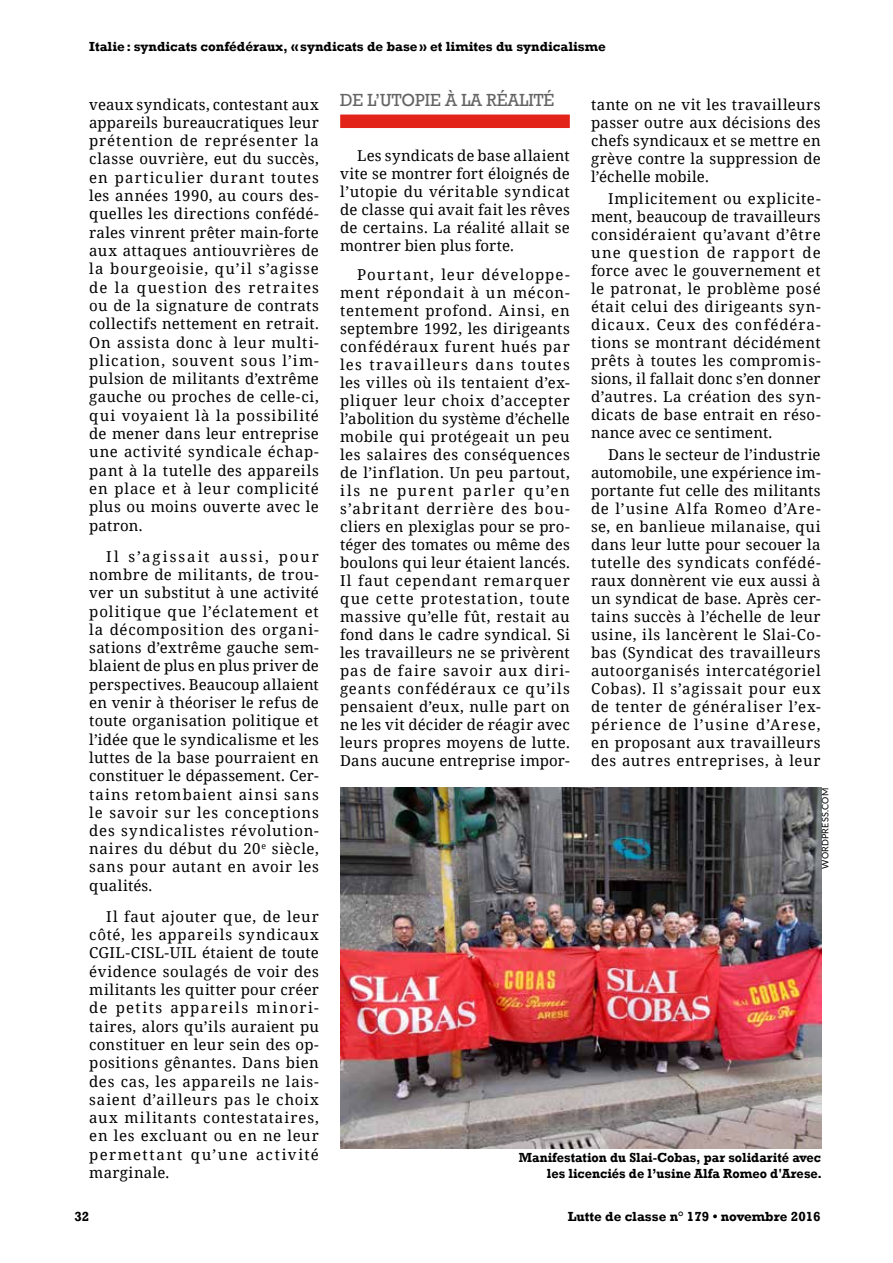
<style>
.page{position:relative;width:893px;height:1263px;background:#fff}
.page>*{position:absolute;margin:0;border:0;box-sizing:border-box;transform-origin:0 0}
.t1{font:18px "Rockwell";color:#646363;scale:.95 1}
.t2{font:15px/18px "Noto Serif";letter-spacing:.03em;color:#000;text-align:justify}
.t3{font:700 13.5px "Rockwell";color:#000}
.t4{font:700 13.5px/16.2px "Rockwell";color:#000;text-align:right;scale:.95 1}
.t5{font:9px "Lato";letter-spacing:.025em;color:#000}
</style>
<div class="page">
<div style="left:340px;top:115px;width:230px;height:13px;background:#e2231a"></div>
<img style="left:341px;top:788px;width:480px;height:360px">
<p class="t3" style="left:89px;top:39px;width:518px">Italie: syndicats confédéraux, «syndicats de base» et limites du syndicalisme</p>
<p class="t2" style="left:89px;top:94px;width:231px">veaux syndicats, contestant aux appareils bureaucratiques leur prétention de représenter la classe ouvrière, eut du succès, en particulier durant toutes les années 1990, au cours des&shy;quelles les directions confédé&shy;rales vinrent prêter main-forte aux attaques antiouvrières de la bourgeoisie, qu’il s’agisse de la question des retraites ou de la signature de contrats collectifs nettement en retrait.<br>On assista donc à leur multi&shy;plication, souvent sous l’im&shy;pulsion de militants d’extrême gauche ou proches de celle-ci, qui voyaient là la possibilité de mener dans leur entreprise une activité syndicale échap&shy;pant à la tutelle des appareils en place et à leur complicité plus ou moins ouverte avec le patron.</p>
<p class="t2" style="left:89px;top:546px;width:231px;text-indent:17px">Il s’agissait aussi, pour nombre de militants, de trou&shy;ver un substitut à une activité politique que l’éclatement et la décomposition des organi&shy;sations d’extrême gauche sem&shy;blaient de plus en plus priver de perspectives. Beaucoup allaient en venir à théoriser le refus de toute organisation politique et l’idée que le syndicalisme et les luttes de la base pourraient en constituer le dépassement. Cer&shy;tains retombaient ainsi sans le savoir sur les conceptions des syndicalistes révolution&shy;naires du début du 20<sup>e</sup> siècle, sans pour autant en avoir les qualités.</p>
<p class="t2" style="left:89px;top:907px;width:231px;text-indent:17px">Il faut ajouter que, de leur côté, les appareils syndicaux CGIL-CISL-UIL étaient de toute évidence soulagés de voir des militants les quitter pour créer de petits appareils minori&shy;taires, alors qu’ils auraient pu constituer en leur sein des op&shy;positions gênantes. Dans bien des cas, les appareils ne lais&shy;saient d’ailleurs pas le choix aux militants contestataires, en les excluant ou en ne leur permettant qu’une activité marginale.</p>
<p class="t3" style="left:74px;top:1208px;width:16px">32</p>
<p class="t1" style="left:340px;top:90px;width:227px">DE L’UTOPIE À LA RÉALITÉ</p>
<p class="t2" style="left:340px;top:146px;width:231px;text-indent:17px">Les syndicats de base allaient vite se montrer fort éloignés de l’utopie du véritable syndicat de classe qui avait fait les rêves de certains. La réalité allait se montrer bien plus forte.</p>
<p class="t2" style="left:340px;top:265px;width:231px;text-indent:17px">Pourtant, leur développe&shy;ment répondait à un mécon&shy;tentement profond. Ainsi, en septembre 1992, les dirigeants confédéraux furent hués par les travailleurs dans toutes les villes où ils tentaient d’ex&shy;pliquer leur choix d’accepter l’abolition du système d’échelle mobile qui protégeait un peu les salaires des conséquences de l’inflation. Un peu partout, ils ne purent parler qu’en s’abritant derrière des bou&shy;cliers en plexiglas pour se pro&shy;téger des tomates ou même des boulons qui leur étaient lancés.<br>Il faut cependant remarquer que cette protestation, toute massive qu’elle fût, restait au fond dans le cadre syndical. Si les travailleurs ne se privèrent pas de faire savoir aux diri&shy;geants confédéraux ce qu’ils pensaient d’eux, nulle part on ne les vit décider de réagir avec leurs propres moyens de lutte.<br>Dans aucune entreprise impor-</p>
<p class="t2" style="left:591px;top:95px;width:231px">tante on ne vit les travailleurs passer outre aux décisions des chefs syndicaux et se mettre en grève contre la suppression de l’échelle mobile.</p>
<p class="t2" style="left:591px;top:189px;width:231px;text-indent:17px">Implicitement ou explicite&shy;ment, beaucoup de travailleurs considéraient qu’avant d’être une question de rapport de force avec le gouvernement et le patronat, le problème posé était celui des dirigeants syn&shy;dicaux. Ceux des confédéra&shy;tions se montrant décidément prêts à toutes les compromis&shy;sions, il fallait donc s’en donner d’autres. La création des syn&shy;dicats de base entrait en réso&shy;nance avec ce sentiment.</p>
<p class="t2" style="left:591px;top:445px;width:231px;text-indent:17px">Dans le secteur de l’industrie automobile, une expérience im&shy;portante fut celle des militants de l’usine Alfa Romeo d’Are&shy;se, en banlieue milanaise, qui dans leur lutte pour secouer la tutelle des syndicats confédé&shy;raux donnèrent vie eux aussi à un syndicat de base. Après cer&shy;tains succès à l’échelle de leur usine, ils lancèrent le Slai-Co&shy;bas (Syndicat des travailleurs autoorganisés intercatégoriel Cobas). Il s’agissait pour eux de tenter de généraliser l’ex&shy;périence de l’usine d’Arese, en proposant aux travailleurs des autres entreprises, à leur</p>
<p class="t5" style="left:819px;top:869px;width:83px;rotate:-90deg">WORDPRESS.COM</p>
<p class="t4" style="left:519px;top:1149px;width:321px">Manifestation du Slai-Cobas, par solidarité avec les licenciés de l’usine Alfa Romeo d'Arese.</p>
<p class="t3" style="left:568px;top:1208px;width:254px">Lutte de classe n° 179 • novembre 2016</p>
</div>
